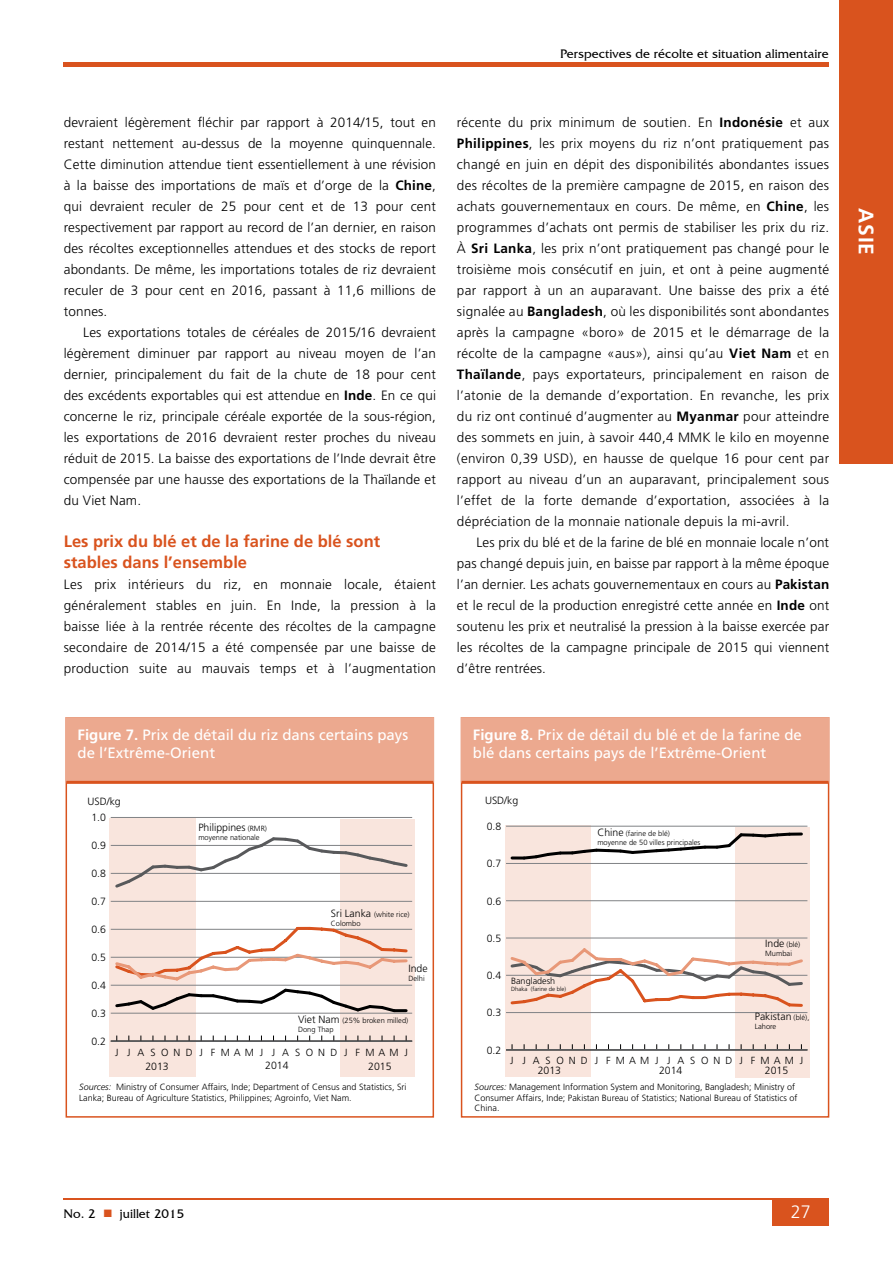
<style>
.page{position:relative;width:893px;height:1263px;background:#fff}
.page>*{position:absolute;margin:0;border:0;box-sizing:border-box;transform-origin:0 0}
.t1{font:700 21px "Frutiger LT Std";color:#fff}
.t2{font:300 18px "Frutiger LT Std";color:#fff}
.t3{font:700 16.5px/21px "Frutiger LT Std";color:#d9531e}
.t4{font:15px/18px "Frutiger LT Std";color:#fff}
.t5{font:300 13.5px/21px "Frutiger LT Std";letter-spacing:.01em;color:#000;text-align:justify}
.t6{font:12.75px "Friz Quadrata IT Cby BT";color:#000}
.t7{font:300 10.5px "Frutiger LT Std";color:#000}
.t8{font:300 10.35px "Frutiger LT Std";letter-spacing:.505em;color:#000}
.t9{font:300 9px/10.8px "Frutiger LT Std";color:#000}
.t10{font:300 7.5px/9px "Frutiger LT Std";color:#000}
.t11{font:300 6px "Frutiger LT Std";color:#000}
.s1{font-weight:700}
.s2{font-size:7.5px}
.s3{font-size:10.5px}
.s4{font-style:italic}
.s5{color:#d9531e}
</style>
<div class="page">
<hr style="left:63px;top:1198px;width:766px;height:2px;background:#d9531e">
<div style="left:773px;top:1200px;width:56px;height:26px;background:#d9531e"></div>
<hr style="left:63px;top:63px;width:766px;height:4px;background:#d9531e">
<div style="left:839px;top:0;width:54px;height:464px;background:#d9531e"></div>
<div style="left:110px;top:819px;width:86px;height:258px;background:#f9e5dd"></div>
<div style="left:340px;top:819px;width:75px;height:257px;background:#f9e5dd"></div>
<hr style="left:111px;top:1040px;width:301px;height:2px;background:#000">
<hr style="left:111px;top:1041px;width:301px;height:1px;background:#808285">
<hr style="left:111px;top:1013px;width:301px;height:1px;background:#808285">
<hr style="left:111px;top:985px;width:301px;height:1px;background:#808285">
<hr style="left:111px;top:957px;width:301px;height:1px;background:#808285">
<hr style="left:111px;top:929px;width:301px;height:1px;background:#808285">
<hr style="left:111px;top:901px;width:301px;height:1px;background:#808285">
<hr style="left:111px;top:873px;width:301px;height:1px;background:#808285">
<hr style="left:111px;top:845px;width:301px;height:1px;background:#808285">
<hr style="left:111px;top:817px;width:301px;height:1px;background:#808285">
<svg style="left:113px;top:837px;width:297px;height:51px"></svg>
<svg style="left:113px;top:926px;width:296px;height:88px"></svg>
<div style="left:66px;top:717px;width:368px;height:401px;border:2px solid #d9531e"></div>
<div style="left:66px;top:718px;width:367px;height:64px;background:#eca98f"></div>
<div style="left:66px;top:717px;width:368px;height:65px;border:2px solid #eca98f"></div>
<hr style="left:66px;top:781px;width:367px;height:3px;background:#d9531e">
<div style="left:505px;top:825px;width:86px;height:252px;background:#f9e5dd"></div>
<div style="left:735px;top:827px;width:75px;height:251px;background:#f9e5dd"></div>
<hr style="left:506px;top:1049px;width:301px;height:1px;background:#808285">
<hr style="left:506px;top:1012px;width:301px;height:1px;background:#808285">
<hr style="left:506px;top:975px;width:301px;height:1px;background:#808285">
<hr style="left:506px;top:938px;width:301px;height:1px;background:#808285">
<hr style="left:506px;top:900px;width:301px;height:1px;background:#808285">
<hr style="left:506px;top:863px;width:301px;height:1px;background:#808285">
<hr style="left:506px;top:826px;width:301px;height:1px;background:#808285">
<svg style="left:512px;top:832px;width:277px;height:28px"></svg>
<svg style="left:789px;top:832px;width:12px;height:4px"></svg>
<svg style="left:508px;top:948px;width:297px;height:59px"></svg>
<div style="left:461px;top:717px;width:368px;height:401px;border:2px solid #d9531e"></div>
<div style="left:462px;top:718px;width:367px;height:64px;background:#eca98f"></div>
<div style="left:461px;top:717px;width:368px;height:65px;border:2px solid #eca98f"></div>
<hr style="left:462px;top:781px;width:367px;height:3px;background:#d9531e">
<p class="t6" style="left:560px;top:46px;width:270px">Perspectives de récolte et situation alimentaire</p>
<p class="t5" style="left:64px;top:112px;width:374px">devraient légèrement fléchir par rapport à 2014/15, tout en restant nettement au‑dessus de la moyenne quinquennale.<br>Cette diminution attendue tient essentiellement à une révision à la baisse des importations de maïs et d’orge de la <span class="s1">Chine</span>, qui devraient reculer de 25 pour cent et de 13 pour cent respectivement par rapport au record de l’an dernier, en raison des récoltes exceptionnelles attendues et des stocks de report abondants. De même, les importations totales de riz devraient reculer de 3 pour cent en 2016, passant à 11,6 millions de tonnes.</p>
<p class="t5" style="left:64px;top:322px;width:374px;text-indent:19px">Les exportations totales de céréales de 2015/16 devraient légèrement diminuer par rapport au niveau moyen de l’an dernier, principalement du fait de la chute de 18 pour cent des excédents exportables qui est attendue en <span class="s1">Inde</span>. En ce qui concerne le riz, principale céréale exportée de la sous-région, les exportations de 2016 devraient rester proches du niveau réduit de 2015. La baisse des exportations de l’Inde devrait être compensée par une hausse des exportations de la Thaïlande et du Viet Nam.</p>
<p class="t3" style="left:64px;top:531px;width:318px">Les prix du blé et de la farine de blé sont stables dans l’ensemble</p>
<p class="t5" style="left:64px;top:574px;width:374px">Les prix intérieurs du riz, en monnaie locale, étaient généralement stables en juin. En Inde, la pression à la baisse liée à la rentrée récente des récoltes de la campagne secondaire de 2014/15 a été compensée par une baisse de production suite au mauvais temps et à l’augmentation</p>
<p class="t4" style="left:78px;top:726px;width:332px"><span class="s1">Figure 7.</span> Prix de détail du riz dans certains pays de l’Extrême-Orient</p>
<p class="t7" style="left:87px;top:796px;width:35px">USD/kg</p>
<p class="t7" style="left:91px;top:812px;width:16px">1.0</p>
<p class="t7" style="left:91px;top:840px;width:16px">0.9</p>
<p class="t7" style="left:91px;top:868px;width:16px">0.8</p>
<p class="t7" style="left:91px;top:896px;width:16px">0.7</p>
<p class="t7" style="left:91px;top:923px;width:16px">0.6</p>
<p class="t7" style="left:91px;top:951px;width:16px">0.5</p>
<p class="t7" style="left:91px;top:979px;width:16px">0.4</p>
<p class="t7" style="left:91px;top:1007px;width:16px">0.3</p>
<p class="t7" style="left:91px;top:1035px;width:16px">0.2</p>
<p class="t7" style="left:198px;top:821px;width:70px">Philippines <span class="s2">(RMR)</span></p>
<p class="t10" style="left:198px;top:833px;width:63px">moyenne nationale</p>
<p class="t10" style="left:331px;top:910px;width:80px"><span class="s3">Sri Lanka</span> (white rice)<br>Colombo</p>
<p class="t7" style="left:408px;top:962px;width:21px">Inde</p>
<p class="t10" style="left:408px;top:974px;width:18px">Delhi</p>
<p class="t10" style="left:298px;top:1016px;width:112px"><span class="s3">Viet Nam</span> (25% broken milled)<br>Dong Thap</p>
<p class="t8" style="left:115px;top:1046px;width:294px">J J ASOND J FMAMJ J ASOND J FMAMJ</p>
<p class="t7" style="left:145px;top:1060px;width:25px">2013</p>
<p class="t7" style="left:265px;top:1059px;width:25px">2014</p>
<p class="t7" style="left:368px;top:1060px;width:25px">2015</p>
<p class="t9" style="left:79px;top:1081px;width:329px"><span class="s4">Sources:</span> Ministry of Consumer Affairs, Inde; Department of Census and Statistics, Sri<br>Lanka; Bureau of Agriculture Statistics, Philippines; Agroinfo, Viet Nam.</p>
<p class="t5" style="left:457px;top:112px;width:374px">récente du prix minimum de soutien. En <span class="s1">Indonésie</span> et aux <span class="s1">Philippines</span>, les prix moyens du riz n’ont pratiquement pas changé en juin en dépit des disponibilités abondantes issues des récoltes de la première campagne de 2015, en raison des achats gouvernementaux en cours. De même, en <span class="s1">Chine</span>, les programmes d’achats ont permis de stabiliser les prix du riz.<br>À <span class="s1">Sri Lanka</span>, les prix n’ont pratiquement pas changé pour le troisième mois consécutif en juin, et ont à peine augmenté par rapport à un an auparavant. Une baisse des prix a été signalée au <span class="s1">Bangladesh</span>, où les disponibilités sont abondantes après la campagne «boro» de 2015 et le démarrage de la récolte de la campagne «aus»), ainsi qu’au <span class="s1">Viet Nam</span> et en <span class="s1">Thaïlande</span>, pays exportateurs, principalement en raison de l’atonie de la demande d’exportation. En revanche, les prix du riz ont continué d’augmenter au <span class="s1">Myanmar</span> pour atteindre des sommets en juin, à savoir 440,4 MMK le kilo en moyenne (environ 0,39 USD), en hausse de quelque 16 pour cent par rapport au niveau d’un an auparavant, principalement sous l’effet de la forte demande d’exportation, associées à la dépréciation de la monnaie nationale depuis la mi-avril.</p>
<p class="t5" style="left:457px;top:532px;width:374px;text-indent:19px">Les prix du blé et de la farine de blé en monnaie locale n’ont pas changé depuis juin, en baisse par rapport à la même époque l’an dernier. Les achats gouvernementaux en cours au <span class="s1">Pakistan </span>et le recul de la production enregistré cette année en <span class="s1">Inde</span> ont soutenu les prix et neutralisé la pression à la baisse exercée par les récoltes de la campagne principale de 2015 qui viennent d’être rentrées.</p>
<p class="t4" style="left:473px;top:726px;width:331px"><span class="s1">Figure 8.</span> Prix de détail du blé et de la farine de blé dans certains pays de l’Extrême-Orient</p>
<p class="t4" style="left:471px;top:743px;width:295px"><span class="s1">Figure 4</span>. Prix du m ïs sur certains marchés</p>
<p class="t7" style="left:485px;top:794px;width:35px">USD/kg</p>
<p class="t7" style="left:487px;top:820px;width:16px">0.8</p>
<p class="t7" style="left:487px;top:858px;width:16px">0.7</p>
<p class="t7" style="left:487px;top:895px;width:16px">0.6</p>
<p class="t7" style="left:487px;top:932px;width:16px">0.5</p>
<p class="t7" style="left:487px;top:969px;width:16px">0.4</p>
<p class="t7" style="left:487px;top:1007px;width:16px">0.3</p>
<p class="t9" style="left:511px;top:975px;width:46px">Bangladesh</p>
<p class="t11" style="left:511px;top:985px;width:57px">Dhaka (farine de ble)</p>
<p class="t7" style="left:487px;top:1044px;width:16px">0.2</p>
<p class="t10" style="left:597px;top:829px;width:105px"><span class="s3">Chine</span> (farine de blé) moyenne de 50 villes principales</p>
<p class="t10" style="left:765px;top:940px;width:37px"><span class="s3">Inde</span> (blé)<br>Mumbai</p>
<p class="t7" style="left:755px;top:1010px;width:56px">Pakistan <span class="s2">(blé),</span></p>
<p class="t10" style="left:755px;top:1022px;width:23px">Lahore</p>
<p class="t8" style="left:510px;top:1055px;width:294px">J J ASOND J FMAMJ J ASOND J FMAMJ</p>
<p class="t7" style="left:538px;top:1064px;width:25px">2013</p>
<p class="t7" style="left:659px;top:1064px;width:25px">2014</p>
<p class="t7" style="left:765px;top:1065px;width:25px">2015</p>
<p class="t9" style="left:474px;top:1081px;width:325px"><span class="s4">Sources:</span> Management Information System and Monitoring, Bangladesh; Ministry of<br>Consumer Affairs, Inde; Pakistan Bureau of Statistics; National Bureau of Statistics of<br>China.</p>
<h1 class="t1" style="left:878px;top:208px;width:48px;rotate:90deg">ASIE</h1>
<p class="t6" style="left:63px;top:1205px;width:122px">No. 2 <span class="s5">■</span> juillet 2015</p>
<h2 class="t2" style="left:791px;top:1201px;width:22px">27</h2>
</div>
